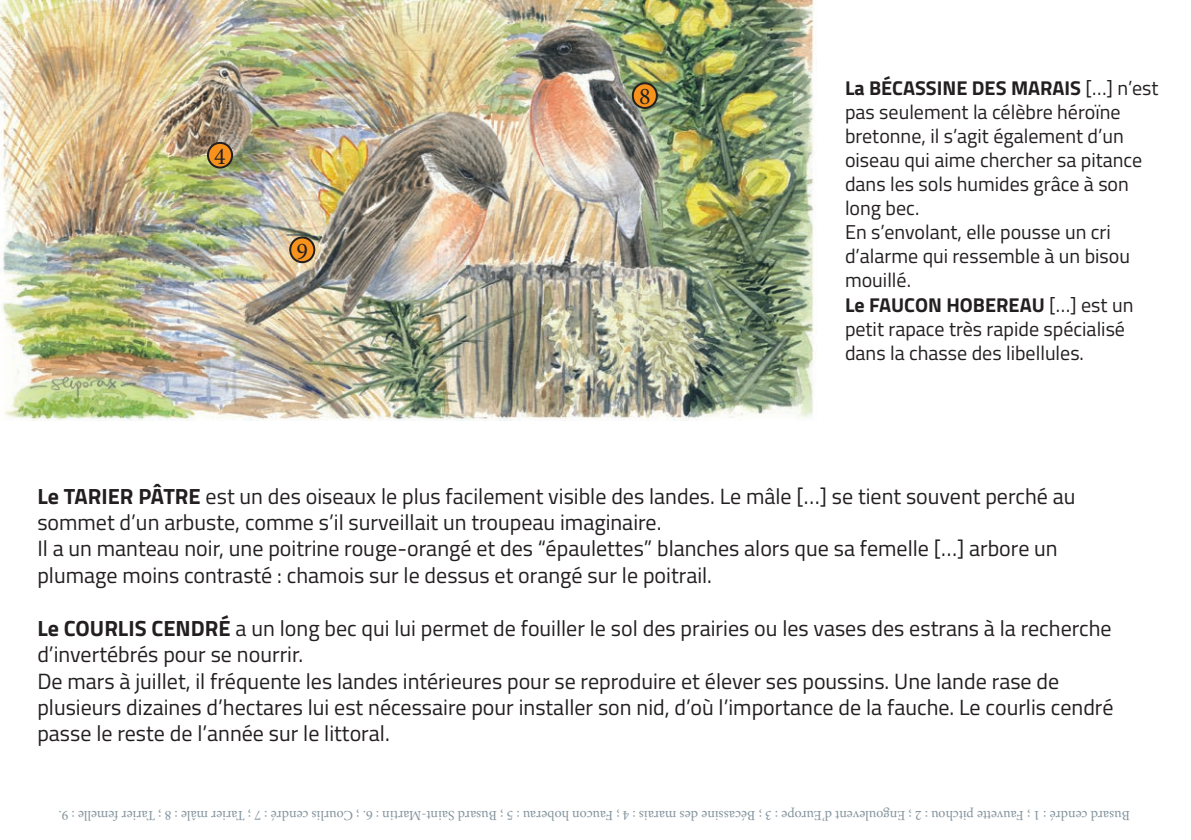
<style>
.page{position:relative;width:1191px;height:840px;background:#fff}
.page>*{position:absolute;margin:0;border:0;box-sizing:border-box;transform-origin:0 0}
.t1{font:24px "Minion Pro";color:#231f20}
.t2{font:22px/26.4px "Titillium Web";color:#231f20}
.t3{font:20px/24px "Titillium Web";color:#231f20}
.t4{font:14px "Minion Pro";letter-spacing:-.005em;color:#85959e}
.s1{font-weight:700}
</style>
<div class="page">
<img style="left:0;top:0;width:814px;height:420px">
<div style="left:290px;top:237px;width:24px;height:25px;background:#f7931d;border-radius:50%"></div>
<div style="left:289px;top:236px;width:26px;height:27px;border:2px solid #231f20;border-radius:50%"></div>
<div style="left:208px;top:143px;width:24px;height:24px;background:#f7931d;border-radius:50%"></div>
<div style="left:207px;top:142px;width:26px;height:26px;border:2px solid #231f20;border-radius:50%"></div>
<div style="left:633px;top:83px;width:24px;height:25px;background:#f7931d;border-radius:50%"></div>
<div style="left:632px;top:82px;width:26px;height:27px;border:2px solid #231f20;border-radius:50%"></div>
<p class="t1" style="left:214px;top:140px;width:13px">4</p>
<p class="t1" style="left:296px;top:235px;width:13px">9</p>
<p class="t1" style="left:639px;top:81px;width:13px">8</p>
<p class="t3" style="left:845px;top:75px;width:315px"><span class="s1">La BÉCASSINE DES MARAIS</span> […] n’est pas seulement la célèbre héroïne bretonne, il s’agit également d’un oiseau qui aime chercher sa pitance dans les sols humides grâce à son long bec.</p>
<p class="t3" style="left:845px;top:219px;width:286px">En s’envolant, elle pousse un cri d’alarme qui ressemble à un bisou mouillé.</p>
<p class="t3" style="left:845px;top:291px;width:290px"><span class="s1">Le FAUCON HOBEREAU</span> […] est un petit rapace très rapide spécialisé dans la chasse des libellules.</p>
<p class="t2" style="left:37px;top:481px;width:1039px"><span class="s1">Le TARIER PÂTRE</span> est un des oiseaux le plus facilement visible des landes. Le mâle […] se tient souvent perché au sommet d’un arbuste, comme s’il surveillait un troupeau imaginaire.</p>
<p class="t2" style="left:37px;top:534px;width:1022px">Il a un manteau noir, une poitrine rouge-orangé et des “épaulettes” blanches alors que sa femelle […] arbore un plumage moins contrasté : chamois sur le dessus et orangé sur le poitrail.</p>
<p class="t2" style="left:37px;top:613px;width:1075px"><span class="s1">Le COURLIS CENDRÉ</span> a un long bec qui lui permet de fouiller le sol des prairies ou les vases des estrans à la recherche d’invertébrés pour se nourrir.</p>
<p class="t2" style="left:37px;top:666px;width:1077px">De mars à juillet, il fréquente les landes intérieures pour se reproduire et élever ses poussins. Une lande rase de plusieurs dizaines d’hectares lui est nécessaire pour installer son nid, d’où l’importance de la fauche. Le courlis cendré passe le reste de l’année sur le littoral.</p>
<p class="t4" style="left:1130px;top:824px;width:1072px;rotate:-180deg">Busard cendré : 1 ; Fauvette pitchou : 2 ; Engoulevent d’Europe : 3 ; Bécassine des marais : 4 ; Faucon hoberau : 5 ; Busard Saint-Martin : 6. ; Courlis cendré : 7 ; Tarier mâle : 8 ; Tarier femelle : 9.</p>
</div>
